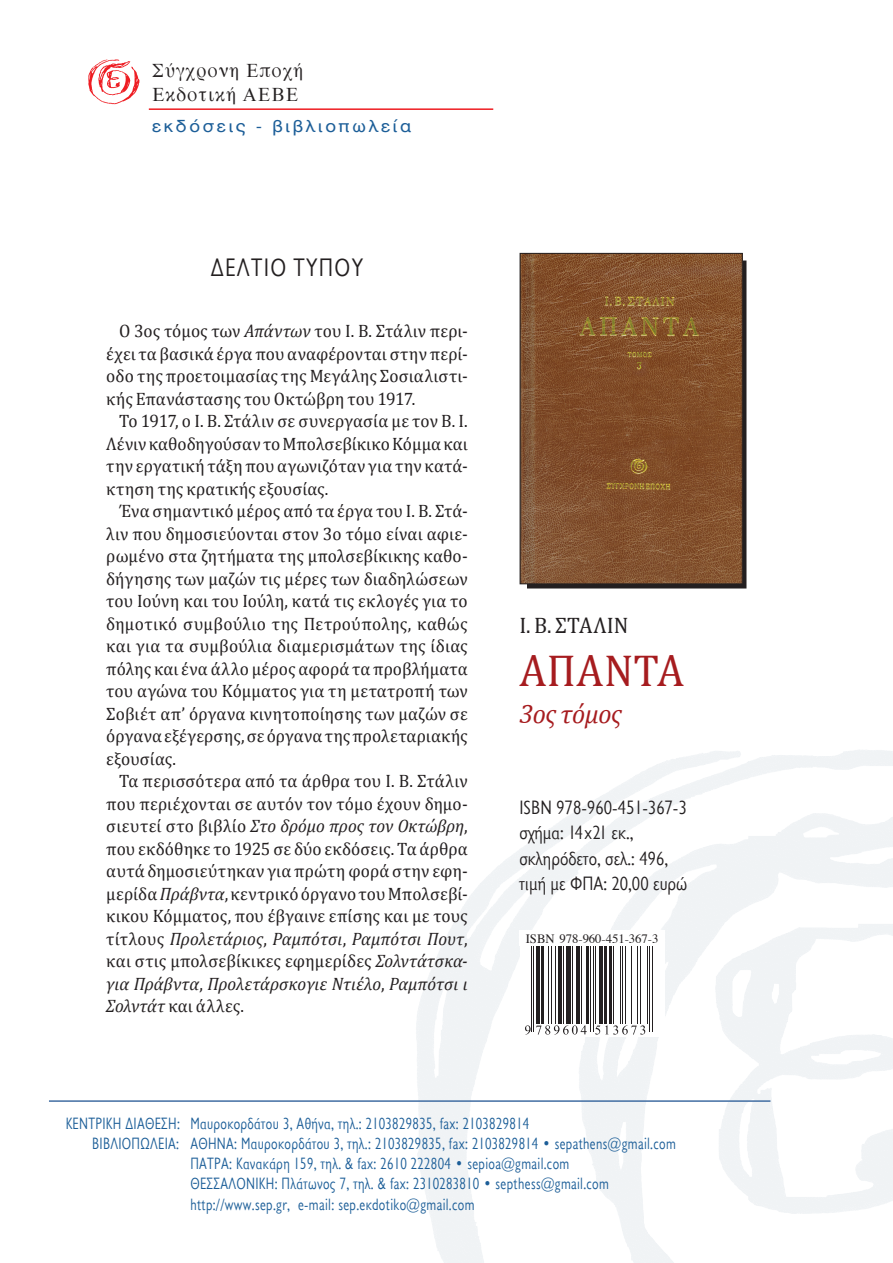
<style>
.page{position:relative;width:893px;height:1263px;background:#fff}
.page>*{position:absolute;margin:0;border:0;box-sizing:border-box;transform-origin:0 0}
.t1{font:45px "Cambria";letter-spacing:.01em;color:#a61c1f;scale:.96 1}
.t2{font:italic 27px "Cambria";letter-spacing:-.015em;color:#a61c1f;scale:.96 1}
.t3{font:25.5px "CF Jeckyl Sem Con";letter-spacing:.05em;color:#231f20}
.KEIM{font:22.5px "Cambria";letter-spacing:.005em;color:#231f20;scale:.96 1}
.t4{font:19.5px "CF Jeckyl SCOS Mono";color:#231f20}
.t5{font:19.5px "Gr Times";letter-spacing:.06em;color:#231f20;scale:.96 1}
.KEIM-2{font:18px/22.5px "Cambria";letter-spacing:.005em;color:#231f20;text-align:justify;scale:.96 1}
.t6{font:16.5px "CF Jeckyl SCOS Mono";letter-spacing:.02em;color:#1c5e98;scale:.9 1}
.t7{font:16.5px "UB Helvetica";letter-spacing:.15em;color:#1c5e98;scale:1.1 1}
.t8{font:12.75px "Times";letter-spacing:-.005em;color:#231f20}
.s1{font-style:italic}
</style>
<div class="page">
<img style="left:85px;top:54px;width:57px;height:57px;border-radius:29px">
<img style="left:522px;top:255px;width:218px;height:327px">
<div style="left:520px;top:253px;width:222px;height:331px;border:1px solid #231f20"></div>
<hr style="left:49px;top:1100px;width:721px;height:2px;background:#416da2">
<hr style="left:149px;top:108px;width:344px;height:2px;background:#ee1d23">
<hr style="left:531px;top:935px;width:1px;height:96px;background:#231f20">
<hr style="left:533px;top:935px;width:1px;height:96px;background:#231f20">
<hr style="left:536px;top:935px;width:3px;height:89px;background:#231f20">
<hr style="left:541px;top:935px;width:2px;height:89px;background:#231f20">
<hr style="left:548px;top:935px;width:1px;height:89px;background:#231f20">
<hr style="left:551px;top:935px;width:1px;height:89px;background:#231f20">
<hr style="left:555px;top:935px;width:1px;height:89px;background:#231f20">
<hr style="left:558px;top:935px;width:3px;height:89px;background:#231f20">
<hr style="left:563px;top:935px;width:1px;height:89px;background:#231f20">
<hr style="left:566px;top:935px;width:4px;height:89px;background:#231f20">
<hr style="left:572px;top:935px;width:1px;height:89px;background:#231f20">
<hr style="left:576px;top:935px;width:3px;height:89px;background:#231f20">
<hr style="left:581px;top:935px;width:1px;height:89px;background:#231f20">
<hr style="left:586px;top:935px;width:2px;height:89px;background:#231f20">
<hr style="left:590px;top:935px;width:1px;height:96px;background:#231f20">
<hr style="left:593px;top:935px;width:1px;height:96px;background:#231f20">
<hr style="left:595px;top:935px;width:1px;height:89px;background:#231f20">
<hr style="left:599px;top:935px;width:4px;height:89px;background:#231f20">
<hr style="left:604px;top:935px;width:3px;height:89px;background:#231f20">
<hr style="left:609px;top:935px;width:3px;height:89px;background:#231f20">
<hr style="left:613px;top:935px;width:1px;height:89px;background:#231f20">
<hr style="left:620px;top:935px;width:1px;height:89px;background:#231f20">
<hr style="left:622px;top:935px;width:1px;height:89px;background:#231f20">
<hr style="left:625px;top:935px;width:1px;height:89px;background:#231f20">
<hr style="left:631px;top:935px;width:1px;height:89px;background:#231f20">
<hr style="left:637px;top:935px;width:1px;height:89px;background:#231f20">
<hr style="left:640px;top:935px;width:1px;height:89px;background:#231f20">
<hr style="left:647px;top:935px;width:1px;height:89px;background:#231f20">
<hr style="left:649px;top:935px;width:1px;height:96px;background:#231f20">
<hr style="left:652px;top:935px;width:1px;height:96px;background:#231f20">
<svg style="left:525px;top:1025px;width:62px;height:9px"></svg>
<svg style="left:595px;top:1025px;width:50px;height:9px"></svg>
<div style="left:519px;top:930px;width:146px;height:16px;background:#fff"></div>
<p class="t5" style="left:152px;top:59px;width:159px">Σύγχρονη Eποχή</p>
<p class="t5" style="left:152px;top:83px;width:154px">Eκδοτική AEBE</p>
<p class="t7" style="left:152px;top:116px;width:237px">εκδόσεις - βιβλιοπωλεία</p>
<p class="t3" style="left:211px;top:253px;width:154px">ΔΕΛΤΙΟ ΤΥΠΟΥ</p>
<p class="KEIM-2" style="left:106px;top:320px;width:378px;text-indent:13px">Ο 3ος τόμος των <span class="s1">Απάντων</span> του Ι. Β. Στάλιν περι&shy;έχει τα βασικά έργα που αναφέρονται στην περί&shy;οδο της προετοιμασίας της Μεγάλης Σοσιαλιστι&shy;κής Επανάστασης του Οκτώβρη του 1917.</p>
<p class="KEIM-2" style="left:106px;top:410px;width:378px;text-indent:13px">Το 1917, ο Ι. Β. Στάλιν σε συνεργασία με τον Β. Ι.<br>Λένιν καθοδηγούσαν το Μπολσεβίκικο Κόμμα και την εργατική τάξη που αγωνιζόταν για την κατά&shy;κτηση της κρατικής εξουσίας.</p>
<p class="KEIM-2" style="left:106px;top:500px;width:378px;text-indent:13px">Ένα σημαντικό μέρος από τα έργα του Ι. Β. Στά&shy;λιν που δημοσιεύονται στον 3ο τόμο είναι αφιε&shy;ρωμένο στα ζητήματα της μπολσεβίκικης καθο&shy;δήγησης των μαζών τις μέρες των διαδηλώσεων του Ιούνη και του Ιούλη, κατά τις εκλογές για το δημοτικό συμβούλιο της Πετρούπολης, καθώς και για τα συμβούλια διαμερισμάτων της ίδιας πόλης και ένα άλλο μέρος αφορά τα προβλήματα του αγώνα του Κόμματος για τη μετατροπή των Σοβιέτ απ’ όργανα κινητοποίησης των μαζών σε όργανα εξέγερσης, σε όργανα της προλεταριακής εξουσίας.</p>
<p class="KEIM-2" style="left:106px;top:770px;width:378px;text-indent:13px">Τα περισσότερα από τα άρθρα του Ι. Β. Στάλιν που περιέχονται σε αυτόν τον τόμο έχουν δημο&shy;σιευτεί στο βιβλίο <span class="s1">Στο δρόμο προς τον Οκτώβρη</span>, που εκδόθηκε το 1925 σε δύο εκδόσεις. Τα άρθρα αυτά δημοσιεύτηκαν για πρώτη φορά στην εφη&shy;μερίδα <span class="s1">Πράβντα</span>, κεντρικό όργανο του Μπολσεβί&shy;κικου Κόμματος, που έβγαινε επίσης και με τους τίτλους <span class="s1">Προλετάριος</span>, <span class="s1">Ραμπότσι</span>, <span class="s1">Ραμπότσι Πουτ</span>, και στις μπολσεβίκικες εφημερίδες <span class="s1">Σολντάτσκα&shy;για Πράβντα</span>, <span class="s1">Προλετάρσκογιε Ντιέλο</span>, <span class="s1">Ραμπότσι ι Σολντάτ</span> και άλλες.</p>
<p class="KEIM" style="left:519px;top:612px;width:115px">Ι. Β. ΣΤΑΛΙΝ</p>
<p class="t1" style="left:519px;top:644px;width:173px">ΑΠΑΝΤΑ</p>
<p class="t2" style="left:519px;top:698px;width:108px">3ος τόμος</p>
<p class="t4" style="left:519px;top:796px;width:169px">ISBN 978-960-451-367-3</p>
<p class="t4" style="left:519px;top:822px;width:116px">σχήμα: 14x21 εκ.,</p>
<p class="t4" style="left:519px;top:847px;width:150px">σκληρόδετο, σελ.: 496,</p>
<p class="t4" style="left:519px;top:873px;width:170px">τιμή με ΦΠΑ: 20,00 ευρώ</p>
<p class="t8" style="left:526px;top:927px;width:134px">ISBN 978-960-451-367-3</p>
<p class="t6" style="left:66px;top:1114px;width:516px">ΚΕΝΤΡΙΚΗ ΔΙΑΘΕΣΗ: Μαυροκορδάτου 3, Αθήνα, τηλ.: 2103829835, fax: 2103829814</p>
<p class="t6" style="left:92px;top:1134px;width:650px">ΒΙΒΛΙΟΠΩΛΕΙΑ: ΑΘΗΝΑ: Μαυροκορδάτου 3, τηλ.: 2103829835, fax: 2103829814 • sepathens@gmail.com</p>
<p class="t6" style="left:190px;top:1154px;width:423px">ΠΑΤΡΑ: Κανακάρη 159, τηλ. &amp; fax: 2610 222804 • sepioa@gmail.com</p>
<p class="t6" style="left:190px;top:1175px;width:467px">ΘΕΣΣΑΛΟΝΙΚΗ: Πλάτωνος 7, τηλ. &amp; fax: 2310283810 • septhess@gmail.com</p>
<p class="t6" style="left:190px;top:1195px;width:317px">http://www.sep.gr, e-mail: sep.eκdotiko@gmail.com</p>
</div>
